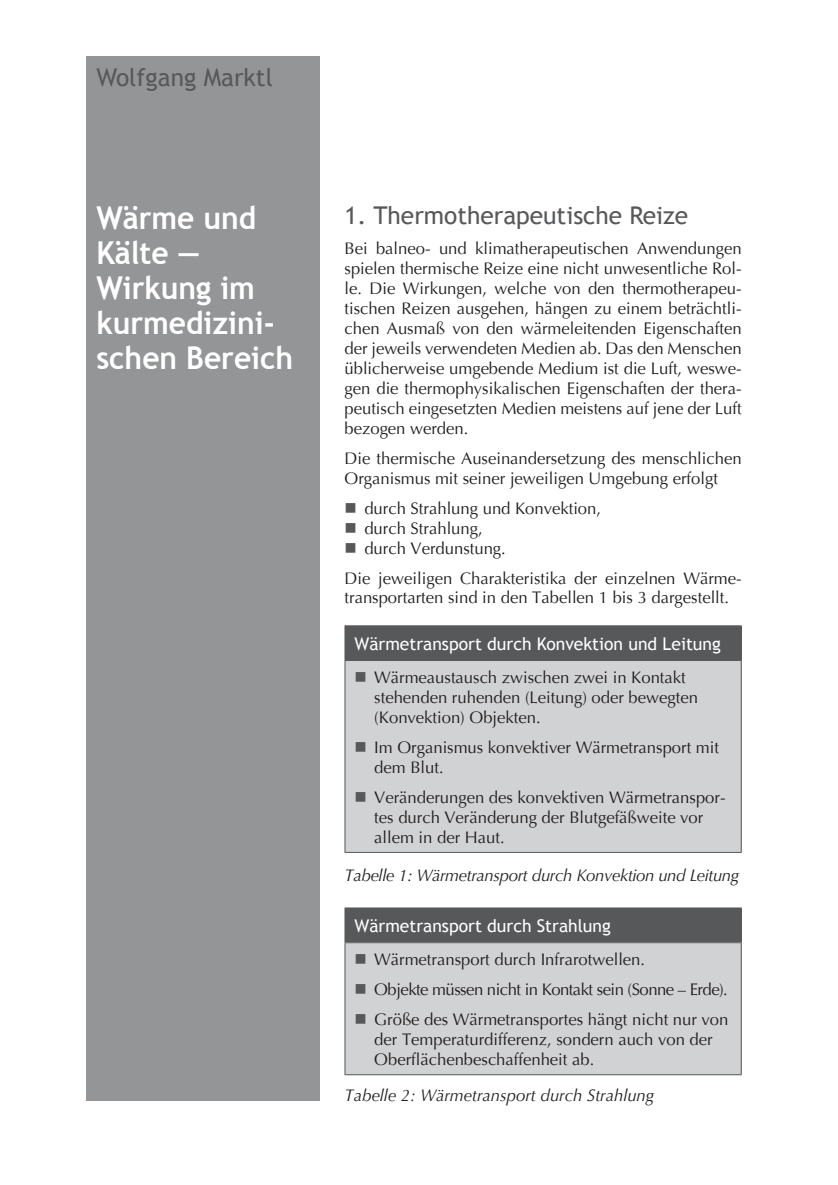
<style>
.page{position:relative;width:838px;height:1185px;background:#fff}
.page>*{position:absolute;margin:0;border:0;box-sizing:border-box;transform-origin:0 0}
.t1{font:700 31.5px/35px "Trebuchet MS";color:#fff;scale:.95 1}
.t2{font:24.5px "Trebuchet MS";color:#57585a}
.t3{font:17.5px "Trebuchet MS";color:#fff}
.t4{font:16.62px/19.9px "Optima";color:#221f1f}
.t5{font:italic 16.62px "Optima";letter-spacing:-.02em;color:#221f1f}
.t6{font:italic 16.62px "Optima";color:#221f1f}
</style>
<div class="page">
<div style="left:86px;top:57px;width:234px;height:1044px;background:#939597"></div>
<div style="left:345px;top:626px;width:396px;height:34px;background:#57585a"></div>
<div style="left:345px;top:660px;width:396px;height:192px;background:#d1d2d4"></div>
<hr style="left:344px;top:625px;width:397px;height:1px;background:#57585a">
<hr style="left:344px;top:626px;width:1px;height:34px;background:#57585a">
<hr style="left:344px;top:660px;width:397px;height:1px;background:#57585a">
<hr style="left:344px;top:661px;width:1px;height:191px;background:#57585a">
<hr style="left:740px;top:661px;width:1px;height:191px;background:#57585a">
<hr style="left:344px;top:852px;width:397px;height:1px;background:#57585a">
<div style="left:345px;top:908px;width:396px;height:34px;background:#57585a"></div>
<div style="left:345px;top:942px;width:396px;height:132px;background:#d1d2d4"></div>
<hr style="left:344px;top:907px;width:397px;height:1px;background:#57585a">
<hr style="left:344px;top:908px;width:1px;height:34px;background:#57585a">
<hr style="left:344px;top:942px;width:397px;height:1px;background:#57585a">
<hr style="left:344px;top:943px;width:1px;height:131px;background:#57585a">
<hr style="left:740px;top:943px;width:1px;height:131px;background:#57585a">
<hr style="left:344px;top:1074px;width:397px;height:1px;background:#57585a">
<h2 class="t2" style="left:96px;top:63px;width:178px">Wolfgang Marktl</h2>
<h1 class="t1" style="left:96px;top:200px;width:209px">Wärme und<br>Kälte —<br>Wirkung im kurmedi zini&shy;schen Bereich</h1>
<h2 class="t2" style="left:344px;top:200px;width:345px">1. Thermotherapeutische Reize</h2>
<p class="t4" style="left:344px;top:239px;width:398px;text-align:justify">Bei balneo- und klimatherapeutischen Anwendungen spielen thermische Reize eine nicht unwesentliche Rol&shy;le. Die Wirkungen, welche von den thermotherapeu&shy;tischen Reizen ausgehen, hängen zu einem beträchtli&shy;chen Ausmaß von den wärmeleitenden Eigenschaften der jeweils verwendeten Medien ab. Das den Menschen üblicherweise umgebende Medium ist die Luft, weswe&shy;gen die thermophysikalischen Eigenschaften der thera&shy;peutisch eingesetzten Medien meistens auf jene der Luft bezogen werden.</p>
<p class="t4" style="left:344px;top:448px;width:398px">Die thermische Auseinandersetzung des menschlichen<br>Organismus mit seiner jeweiligen Umgebung erfolgt</p>
<p class="t4" style="left:364px;top:498px;width:238px">durch Strahlung und Konvektion, durch Strahlung,<br>durch Verdunstung.</p>
<p class="t4" style="left:344px;top:568px;width:398px">Die jeweiligen Charakteristika der einzelnen Wärme&shy;transportarten sind in den Tabellen 1 bis 3 dargestellt.</p>
<p class="t3" style="left:354px;top:633px;width:368px">Wärmetransport durch Konvektion und Leitung</p>
<p class="t4" style="left:374px;top:667px;width:325px">Wärmeaustausch zwischen zwei in Kontakt stehenden ruhenden (Leitung) oder bewegten (Konvektion) Objekten.</p>
<p class="t4" style="left:374px;top:737px;width:346px">Im Organismus konvektiver Wärmetransport mit dem Blut.</p>
<p class="t4" style="left:374px;top:787px;width:353px">Veränderungen des konvektiven Wärmetranspor&shy;tes durch Veränderung der Blutgefäßweite vor allem in der Haut.</p>
<p class="t5" style="left:344px;top:865px;width:396px">Tabelle 1: Wärmetransport durch Konvektion und Leitung</p>
<p class="t3" style="left:354px;top:915px;width:258px">Wärmetransport durch Strahlung</p>
<p class="t4" style="left:374px;top:945px;width:355px;line-height:29.9px">Wärmetransport durch Infrarotwellen.<br>Objekte müssen nicht in Kontakt sein (Sonne – Erde).<br>Größe des Wärmetransportes hängt nicht nur von</p>
<p class="t4" style="left:374px;top:1029px;width:340px">der Temperaturdifferenz, sondern auch von der<br>Oberflächenbeschaffenheit ab.</p>
<p class="t6" style="left:344px;top:1085px;width:311px">Tabelle 2: Wärmetransport durch Strahlung</p>
</div>
